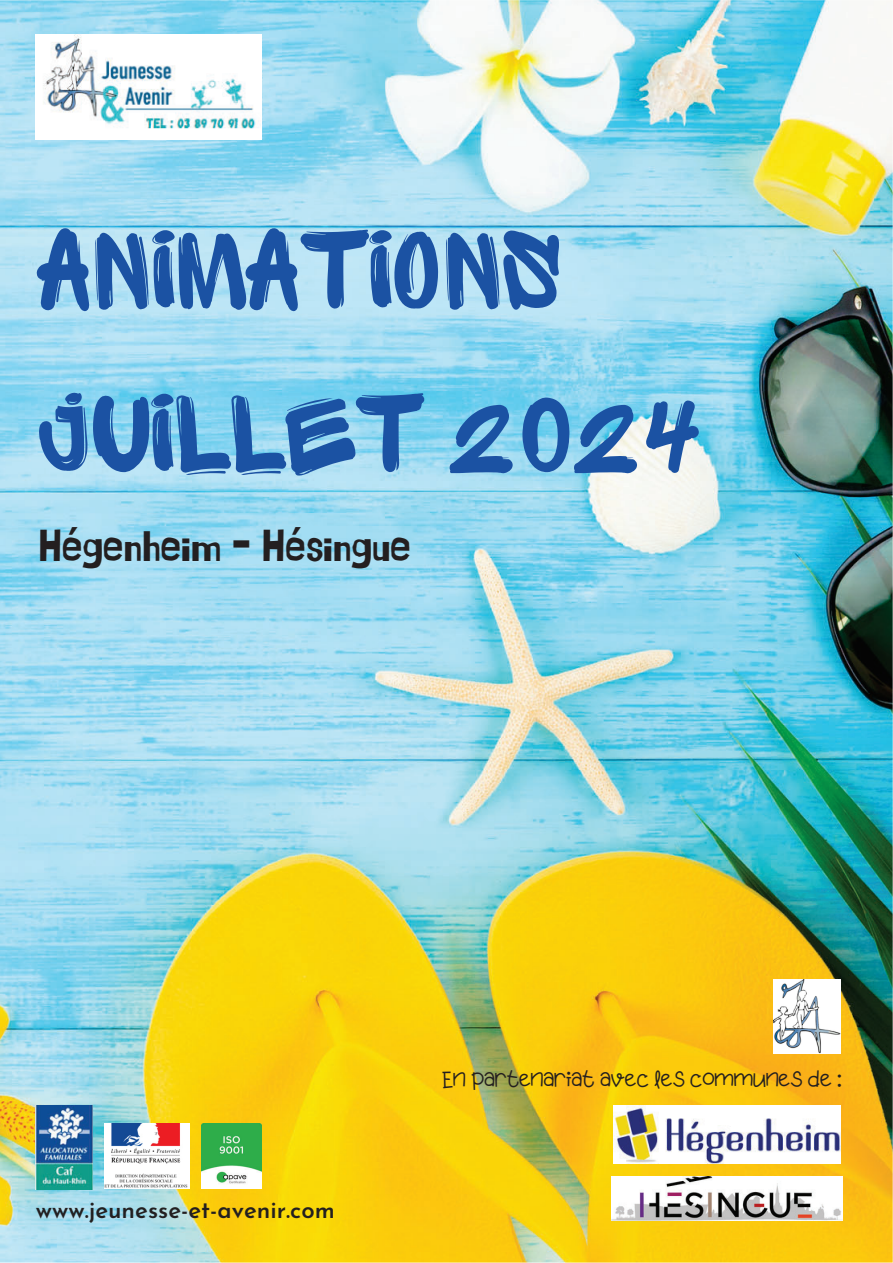
<style>
.page{position:relative;width:893px;height:1263px;background:#fff}
.page>*{position:absolute;margin:0;border:0;box-sizing:border-box;transform-origin:0 0}
.t1{font:117.3px/163.5px "Sprite Graffiti";color:#1b52a3}
.t2{font:44.4px "Jingleberry";color:#231f20}
.t3{font:600 24px "Josefin Sans";color:#231f20}
.t4{font:21.9px "Apple Juice";color:#231f20}
</style>
<div class="page">
<img style="left:0;top:0;width:893px;height:1263px">
<img style="left:36px;top:1106px;width:56px;height:83px">
<img style="left:104px;top:1124px;width:85px;height:65px">
<img style="left:202px;top:1124px;width:59px;height:65px">
<img style="left:613px;top:1106px;width:227px;height:57px">
<img style="left:612px;top:1177px;width:230px;height:44px">
<img style="left:36px;top:35px;width:226px;height:104px">
<img style="left:773px;top:979px;width:67px;height:74px">
<h1 class="t1" style="left:36px;top:192px;width:660px">ANIMATIONS<br>JUILLET 2024</h1>
<h2 class="t2" style="left:38px;top:515px;width:374px">Hégenheim - Hésingue</h2>
<p class="t3" style="left:36px;top:1200px;width:300px">www.jeunesse-et-avenir.com</p>
<p class="t4" style="left:442px;top:1066px;width:401px">En partenariat avec les communes de :</p>
</div>
